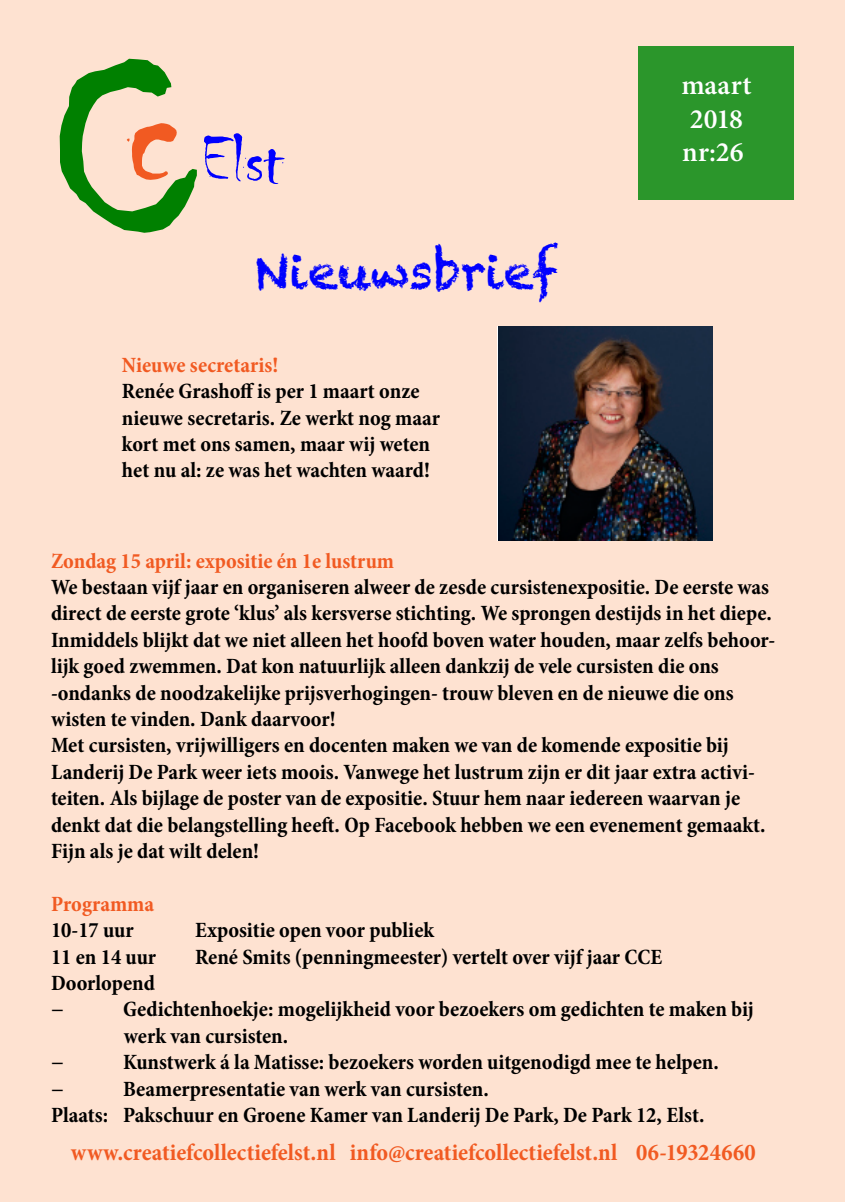
<style>
.page{position:relative;width:845px;height:1202px;background:#fee2d1}
.page>*{position:absolute;margin:0;border:0;box-sizing:border-box;transform-origin:0 0}
.t1{font:300px "Chiller";color:#008000}
.t2{font:184px "Chiller";color:#f15a22}
.t3{font:72px "Chiller";color:#00f}
.t4{font:48px "Chalkduster";letter-spacing:-.005em;color:#00f}
.t5{font:600 28px/33.6px "Minion Pro";letter-spacing:.005em;color:#fff}
.t6{font:700 condensed 24px "Minion Pro";color:#f15a22}
.t7{font:700 condensed 22px/26.4px "Minion Pro";color:#000}
.t8{font:700 condensed 22px "Minion Pro";color:#f15a22}
</style>
<div class="page">
<div style="left:639px;top:46px;width:155px;height:154px;background:#2b962b"></div>
<img style="left:498px;top:327px;width:214px;height:214px">
<h1 class="t1" style="left:49px;top:-8px;width:158px">C</h1>
<h2 class="t2" style="left:125px;top:25px;width:57px">c</h2>
<h3 class="t3" style="left:201px;top:121px;width:84px">Elst</h3>
<h3 class="t4" style="left:254px;top:241px;width:305px">Nieuwsbrief</h3>
<p class="t8" style="left:122px;top:350px;width:158px">Nieuwe secretaris!</p>
<p class="t7" style="left:122px;top:378px;width:320px">Renée Grashoff is per 1 maart onze nieuwe secretaris. Ze werkt nog maar kort met ons samen, maar wij weten het nu al: ze was het wachten waard!</p>
<p class="t5" style="left:681px;top:68px;width:72px">maart<br>2018 nr:26</p>
<p class="t8" style="left:51px;top:545px;width:344px">Zondag 15 april: expositie én 1e lustrum</p>
<p class="t7" style="left:51px;top:574px;width:725px">We bestaan vijf jaar en organiseren alweer de zesde cursistenexpositie. De eerste was direct de eerste grote ‘klus’ als kersverse stichting. We sprongen destijds in het diepe.<br>Inmiddels blijkt dat we niet alleen het hoofd boven water houden, maar zelfs behoor&shy;lijk goed zwemmen. Dat kon natuurlijk alleen dankzij de vele cursisten die ons -ondanks de noodzakelijke prijsverhogingen- trouw bleven en de nieuwe die ons wisten te vinden. Dank daarvoor!<br>Met cursisten, vrijwilligers en docenten maken we van de komende expositie bij Landerij De Park weer iets moois. Vanwege het lustrum zijn er dit jaar extra activi&shy;teiten. Als bijlage de poster van de expositie. Stuur hem naar iedereen waarvan je denkt dat die belangstelling heeft. Op Facebook hebben we een evenement gemaakt.<br>Fijn als je dat wilt delen!</p>
<p class="t8" style="left:51px;top:889px;width:105px">Programma</p>
<p class="t7" style="left:51px;top:917px;width:84px">10-17 uur</p>
<p class="t7" style="left:195px;top:917px;width:241px">Expositie open voor publiek</p>
<p class="t7" style="left:51px;top:943px;width:107px">11 en 14 uur</p>
<p class="t7" style="left:195px;top:943px;width:468px">René Smits (penningmeester) vertelt over vijf jaar CCE</p>
<p class="t7" style="left:51px;top:970px;width:105px">Doorlopend −</p>
<p class="t7" style="left:123px;top:996px;width:632px">Gedichtenhoekje: mogelijkheid voor bezoekers om gedichten te maken bij werk van cursisten.</p>
<p class="t7" style="left:51px;top:1049px;width:14px">−</p>
<p class="t7" style="left:123px;top:1049px;width:597px">Kunstwerk á la Matisse: bezoekers worden uitgenodigd mee te helpen.</p>
<p class="t7" style="left:51px;top:1075px;width:14px">−</p>
<p class="t7" style="left:51px;top:1075px;width:655px;text-indent:72px">Beamerpresentatie van werk van cursisten.<br>Plaats: Pakschuur en Groene Kamer van Landerij De Park, De Park 12, Elst.</p>
<p class="t6" style="left:71px;top:1136px;width:686px">www.creatiefcollectiefelst.nl info@creatiefcollectiefelst.nl 06-19324660</p>
</div>
